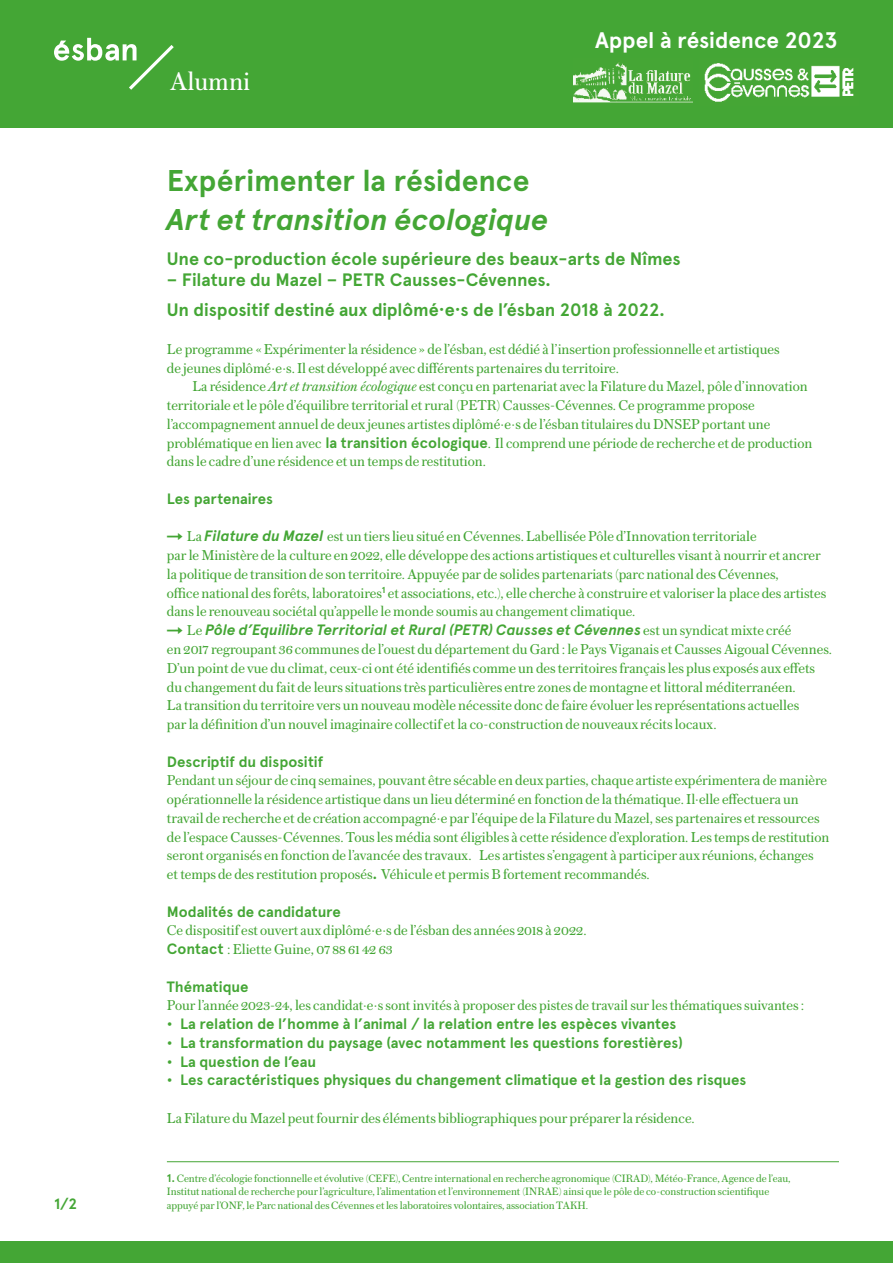
<style>
.page{position:relative;width:893px;height:1263px;background:#fff}
.page>*{position:absolute;margin:0;border:0;box-sizing:border-box;transform-origin:0 0}
.t1{font:italic 700 30px "Apercu";letter-spacing:-.005em;color:#44a635}
.t2{font:700 30px "Apercu";letter-spacing:-.005em;color:#44a635}
.t3{font:27px "Austin Text";color:#fff}
.t4{font:700 22.5px "Apercu";letter-spacing:-.005em;color:#fff}
.t5{font:700 18px/30px "Apercu";letter-spacing:-.005em;color:#44a635}
.t6{font:15px/18.8px "Austin Text";color:#44a635}
.t7{font:700 15px "Apercu";color:#44a635}
.t8{font:italic 700 15px "Apercu";letter-spacing:-.01em;color:#44a635}
.t9{font:11.25px/13.5px "Austin Text";color:#44a635}
.s1{font-style:italic}
.s2{font-family:"Apercu";font-weight:700}
.s3{font-family:"Circular Std";font-weight:700}
.s4{font-family:"Apercu";font-weight:700;font-style:italic}
.s5{font-family:"Circular Std";font-style:normal}
.s6{font-family:"Austin Text";font-weight:400;font-style:normal}
</style>
<div class="page">
<div style="left:0;top:0;width:893px;height:128px;background:#44a635"></div>
<div style="left:0;top:1242px;width:893px;height:21px;background:#44a635"></div>
<img style="left:573px;top:62px;width:119px;height:41px">
<img style="left:704px;top:63px;width:150px;height:39px">
<svg style="left:54px;top:38px;width:120px;height:52px"></svg>
<hr style="left:167px;top:1161px;width:672px;height:1px;background:#44a635">
<p class="t7" style="left:54px;top:1195px;width:25px">1/2</p>
<h2 class="t3" style="left:170px;top:62px;width:82px">Alumni</h2>
<h3 class="t4" style="left:595px;top:26px;width:244px">Appel à résidence 2023</h3>
<h1 class="t2" style="left:167px;top:163px;width:364px">Expérimenter la résidence</h1>
<h1 class="t1" style="left:167px;top:202px;width:383px">Art et transition écologique</h1>
<p class="t5" style="left:167px;top:244px;width:515px">Une co-production école supérieure des beaux-arts de Nîmes</p>
<p class="t5" style="left:167px;top:265px;width:500px">– Filature du Mazel – PETR Causses-Cévennes.<br>Un dispositif destiné aux diplômé·e·s de l’ésban 2018 à 2022.</p>
<p class="t6" style="left:167px;top:339px;width:614px">Le programme « Expérimenter la résidence » de l’ésban, est dédié à l’insertion professionnelle et artistiques de jeunes diplômé·e·s. Il est développé avec différents partenaires du territoire.</p>
<p class="t6" style="left:167px;top:377px;width:647px;text-indent:26px">La résidence <span class="s1">Art et transition écologique</span> est conçu en partenariat avec la Filature du Mazel, pôle d’innovation territoriale et le pôle d’équilibre territorial et rural (PETR) Causses-Cévennes. Ce programme propose l’accompagnement annuel de deux jeunes artistes diplômé·e·s de l’ésban titulaires du DNSEP portant une problématique en lien avec <span class="s2">la transition écologique</span>. Il comprend une période de recherche et de production dans le cadre d’une résidence et un temps de restitution.</p>
<p class="t7" style="left:167px;top:490px;width:108px">Les partenaires</p>
<p class="t6" style="left:167px;top:527px;width:661px"><span class="s3">→</span> La <span class="s4">Filature du Mazel</span> est un tiers lieu situé en Cévennes. Labellisée Pôle d’Innovation territoriale<br>par le Ministère de la culture en 2022, elle développe des actions artistiques et culturelles visant à nourrir et ancrer la politique de transition de son territoire. Appuyée par de solides partenariats (parc national des Cévennes,<br>office national des forêts, laboratoires<sup>1</sup> et associations, etc.), elle cherche à construire et valoriser la place des artistes dans le renouveau sociétal qu’appelle le monde soumis au changement climatique.</p>
<p class="t8" style="left:167px;top:621px;width:626px"><span class="s5">→</span> <span class="s6">Le</span> Pôle d’Equilibre Territorial et Rural (PETR) Causses et Cévennes <span class="s6">est un syndicat mixte créé</span></p>
<p class="t6" style="left:167px;top:639px;width:667px">en 2017 regroupant 36 communes de l’ouest du département du Gard : le Pays Viganais et Causses Aigoual Cévennes.<br>D’un point de vue du climat, ceux-ci ont été identifiés comme un des territoires français les plus exposés aux effets du changement du fait de leurs situations très particulières entre zones de montagne et littoral méditerranéen.<br>La transition du territoire vers un nouveau modèle nécessite donc de faire évoluer les représentations actuelles<br>par la définition d’un nouvel imaginaire collectif et la co-construction de nouveaux récits locaux.</p>
<p class="t7" style="left:167px;top:752px;width:158px">Descriptif du dispositif</p>
<p class="t6" style="left:167px;top:770px;width:664px">Pendant un séjour de cinq semaines, pouvant être sécable en deux parties, chaque artiste expérimentera de manière opérationnelle la résidence artistique dans un lieu déterminé en fonction de la thématique. Il·elle effectuera un travail de recherche et de création accompagné·e par l’équipe de la Filature du Mazel, ses partenaires et ressources de l’espace Causses-Cévennes. Tous les média sont éligibles à cette résidence d’exploration. Les temps de restitution seront organisés en fonction de l’avancée des travaux. Les artistes s’engagent à participer aux réunions, échanges<br>et temps de des restitution proposés<span class="s2">.</span> Véhicule et permis B fortement recommandés.</p>
<p class="t7" style="left:167px;top:902px;width:175px">Modalités de candidature</p>
<p class="t6" style="left:167px;top:920px;width:421px">Ce dispositif est ouvert aux diplômé·e·s de l’ésban des années 2018 à 2022.<br><span class="s2">Contact</span> : Eliette Guine, 07 88 61 42 63</p>
<p class="t7" style="left:167px;top:977px;width:83px">Thématique</p>
<p class="t6" style="left:167px;top:995px;width:639px">Pour l’année 2023-24, les candidat·e·s sont invités à proposer des pistes de travail sur les thématiques suivantes :</p>
<p class="t7" style="left:167px;top:1015px;width:511px">• La relation de l’homme à l’animal / la relation entre les espèces vivantes</p>
<p class="t7" style="left:167px;top:1033px;width:517px">• La transformation du paysage (avec notamment les questions forestières)</p>
<p class="t7" style="left:167px;top:1052px;width:151px">• La question de l’eau</p>
<p class="t7" style="left:167px;top:1071px;width:581px">• Les caractéristiques physiques du changement climatique et la gestion des risques</p>
<p class="t6" style="left:167px;top:1108px;width:529px">La Filature du Mazel peut fournir des éléments bibliographiques pour préparer la résidence.</p>
<p class="t9" style="left:167px;top:1171px;width:625px"><span class="s2">1.</span> Centre d’écologie fonctionnelle et évolutive (CEFE), Centre international en recherche agronomique (CIRAD), Météo-France, Agence de l’eau,<br>Institut national de recherche pour l’agriculture, l’alimentation et l’environnement (INRAE) ainsi que le pôle de co-construction scientifique appuyé par l’ONF, le Parc national des Cévennes et les laboratoires volontaires, association TAKH.</p>
</div>
